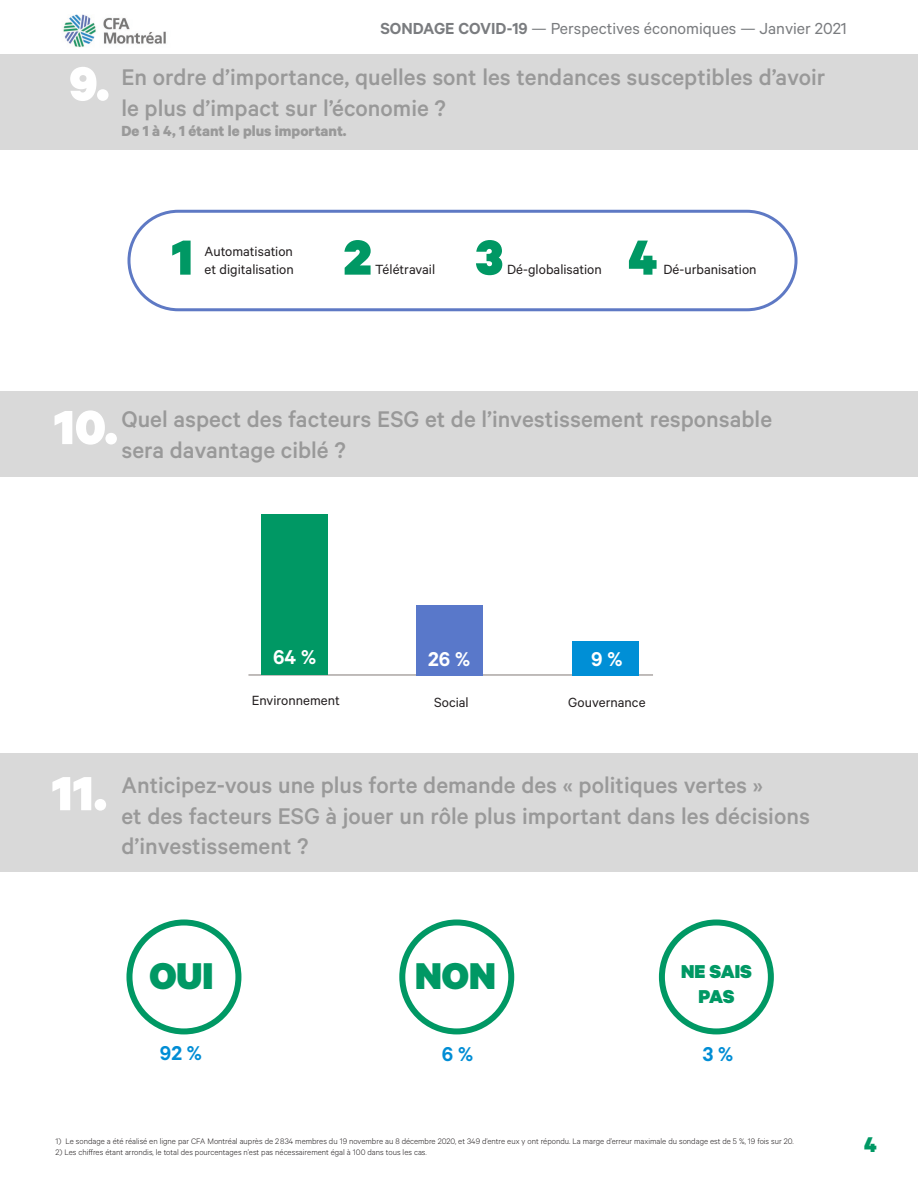
<style>
.page{position:relative;width:918px;height:1188px;background:#fff}
.page>*{position:absolute;margin:0;border:0;box-sizing:border-box;transform-origin:0 0}
.t1{font:900 55.5px "Calibre";color:#009864}
.t2{font:900 54px "Calibre";color:#fff}
.t3{font:900 42px "Calibre";color:#009864}
.t4{font:500 25.5px/30.6px "Calibre";color:#999}
.t5{font:900 24px "Calibre";color:#009864}
.t6{font:600 22.5px "Calibre";color:#fff}
.t7{font:600 22.5px "Calibre";color:#008dd5}
.t8{font:900 21px/25.2px "Calibre";letter-spacing:-.005em;color:#009864;text-align:center}
.t9{font:18px "Calibre";color:#7a7c7f}
.t10{font:700 16.5px "Calibre";color:#999}
.Paragraph_Style_1{font:15px/18px "Calibre";color:#231f20}
.t11{font:300 9px "Calibre";color:#231f20}
.s1{font-weight:600}
</style>
<div class="page">
<div style="left:0;top:392px;width:918px;height:85px;background:#d9d9d9"></div>
<div style="left:0;top:753px;width:918px;height:119px;background:#d9d9d9"></div>
<hr style="left:248px;top:674px;width:405px;height:2px;background:#aba6a4">
<div style="left:0;top:54px;width:918px;height:95px;background:#d9d9d9"></div>
<img style="left:63px;top:14px;width:103px;height:34px">
<div style="left:127px;top:210px;width:671px;height:101px;border:3px solid #5e79c4;border-radius:49px"></div>
<div style="left:572px;top:641px;width:67px;height:35px;background:#008fd6"></div>
<div style="left:261px;top:515px;width:67px;height:160px;background:#009864"></div>
<div style="left:416px;top:606px;width:67px;height:70px;background:#5978ca"></div>
<div style="left:126px;top:920px;width:115px;height:114px;border:6px solid #009864;border-radius:50%"></div>
<div style="left:399px;top:920px;width:115px;height:114px;border:6px solid #009864;border-radius:50%"></div>
<div style="left:659px;top:920px;width:115px;height:114px;border:6px solid #009864;border-radius:50%"></div>
<p class="t9" style="left:380px;top:18px;width:468px"><span class="s1">SONDAGE COVID-19</span> — Perspectives économiques — Janvier 2021</p>
<p class="t2" style="left:69px;top:50px;width:42px">9.</p>
<p class="t4" style="left:122px;top:61px;width:706px">En ordre d’importance, quelles sont les tendances susceptibles d’avoir</p>
<p class="t4" style="left:122px;top:92px;width:326px">le plus d’impact sur l’économie ?</p>
<p class="t10" style="left:122px;top:120px;width:227px">De 1 à 4, 1 étant le plus important.</p>
<p class="t1" style="left:172px;top:222px;width:23px">1</p>
<p class="t1" style="left:344px;top:222px;width:29px">2</p>
<p class="t1" style="left:476px;top:222px;width:29px">3</p>
<p class="t1" style="left:628px;top:222px;width:31px">4</p>
<p class="Paragraph_Style_1" style="left:205px;top:242px;width:91px">Automatisation et digitalisation</p>
<p class="Paragraph_Style_1" style="left:375px;top:260px;width:61px">Télétravail</p>
<p class="Paragraph_Style_1" style="left:507px;top:260px;width:96px">Dé-globalisation</p>
<p class="Paragraph_Style_1" style="left:663px;top:260px;width:95px">Dé-urbanisation</p>
<p class="t4" style="left:122px;top:403px;width:652px">Quel aspect des facteurs ESG et de l’investissement responsable</p>
<p class="t4" style="left:122px;top:434px;width:226px">sera davantage ciblé ?</p>
<p class="t2" style="left:54px;top:393px;width:65px">10.</p>
<p class="t6" style="left:273px;top:643px;width:45px">64 %</p>
<p class="t6" style="left:428px;top:645px;width:44px">26 %</p>
<p class="t6" style="left:591px;top:645px;width:33px">9 %</p>
<p class="Paragraph_Style_1" style="left:252px;top:691px;width:89px">Environnement</p>
<p class="Paragraph_Style_1" style="left:434px;top:693px;width:36px">Social</p>
<p class="Paragraph_Style_1" style="left:568px;top:693px;width:79px">Gouvernance</p>
<p class="t2" style="left:52px;top:759px;width:56px">11.</p>
<p class="t4" style="left:122px;top:769px;width:690px">Anticipez-vous une plus forte demande des « politiques vertes »<br>et des facteurs ESG à jouer un rôle plus important dans les décisions d’investissement ?</p>
<p class="t3" style="left:149px;top:950px;width:65px">OUI</p>
<p class="t3" style="left:415px;top:950px;width:82px">NON</p>
<p class="t8" style="left:681px;top:958px;width:72px">NE SAIS<br>PAS</p>
<p class="t7" style="left:160px;top:1040px;width:44px">92 %</p>
<p class="t7" style="left:442px;top:1040px;width:33px">6 %</p>
<p class="t7" style="left:703px;top:1040px;width:32px">3 %</p>
<p class="t11" style="left:56px;top:1136px;width:740px">1) Le sondage a été réalisé en ligne par CFA Montréal auprès de 2 834 membres du 19 novembre au 8 décembre 2020, et 349 d’entre eux y ont répondu. La marge d’erreur maximale du sondage est de 5 %, 19 fois sur 20.</p>
<p class="t11" style="left:56px;top:1147px;width:373px">2) Les chiffres étant arrondis, le total des pourcentages n’est pas nécessairement égal à 100 dans tous les cas.</p>
<p class="t5" style="left:864px;top:1129px;width:14px">4</p>
</div>
